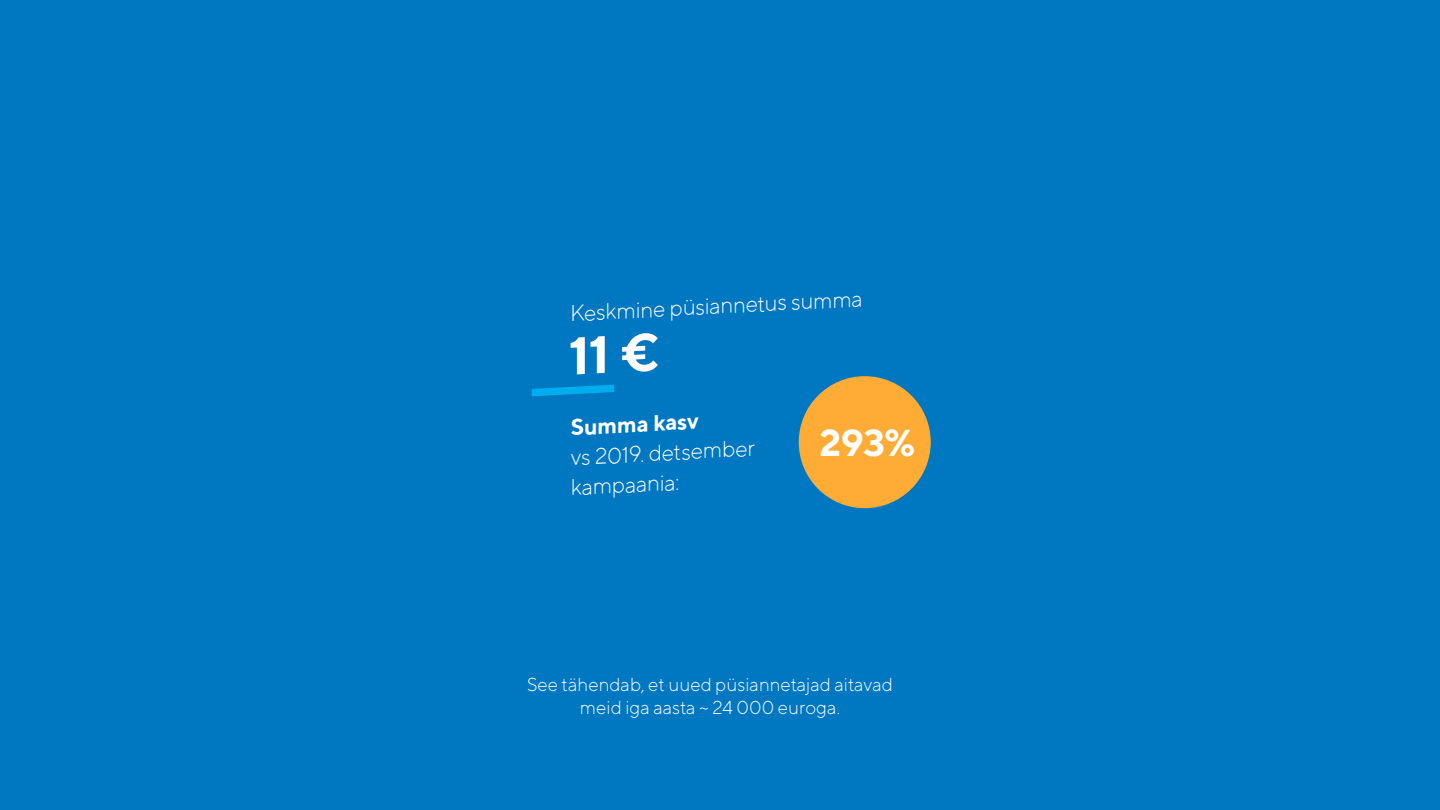
<style>
.page{position:relative;width:1440px;height:810px;background:#0077c1}
.page>*{position:absolute;margin:0;border:0;box-sizing:border-box;transform-origin:0 0}
.t1{font:700 37.5px "TT Norms";color:#fff}
.t2{font:300 22.5px/30px "TT Norms";color:#fff}
.t3{font:700 22.5px "TT Norms";color:#fff}
.t4{font:300 18.75px/22.5px "TT Norms";color:#fff;text-align:center}
</style>
<div class="page">
<svg style="left:532px;top:385px;width:82px;height:11px"></svg>
<div style="left:799px;top:376px;width:132px;height:132px;background:#ffac36;border-radius:50%"></div>
<p class="t2" style="left:569px;top:298px;width:295px;rotate:-3deg">Keskmine püsiannetus summa</p>
<p class="t3" style="left:570px;top:413px;width:130px;rotate:-3deg">Summa kasv</p>
<p class="t2" style="left:568px;top:442px;width:188px;rotate:-3deg">vs 2019. detsember kampaania:</p>
<h1 class="t1" style="left:820px;top:419px;width:97px">293%</h1>
<p class="t4" style="left:527px;top:673px;width:368px">See tähendab, et uued püsiannetajad aitavad meid iga aasta ~ 24 000 euroga.</p>
</div>
